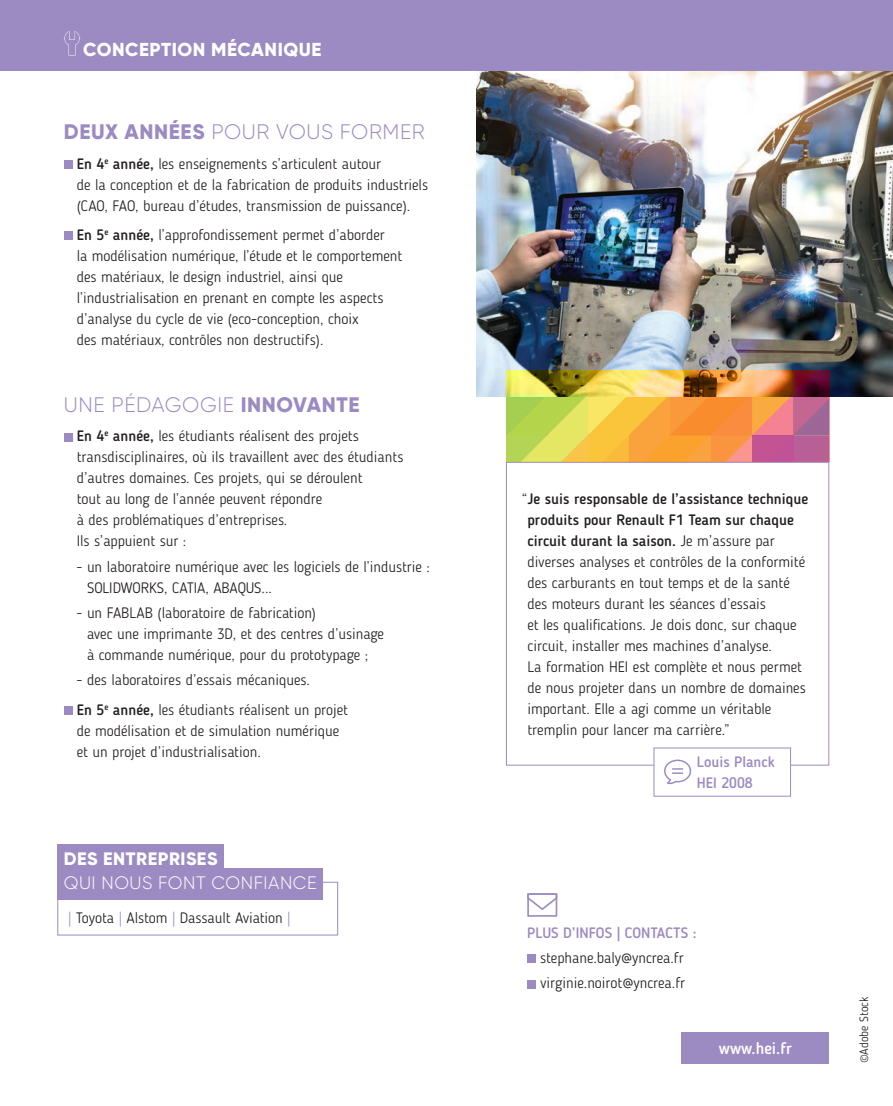
<style>
.page{position:relative;width:893px;height:1106px;background:#fff}
.page>*{position:absolute;margin:0;border:0;box-sizing:border-box;transform-origin:0 0}
.t1{font:300 21px "Gilroy";letter-spacing:.03em;color:#9c8bc2}
.t2{font:800 18.75px "Gilroy";letter-spacing:.03em;color:#fff}
.t3{font:300 18px "Gilroy";letter-spacing:.03em;color:#fff}
.t4{font:800 18px "Gilroy";letter-spacing:.03em;color:#fff}
.t5{font:500 16.5px "Blogger Sans";color:#fff}
.t6{font:300 15px/21px "Blogger Sans";color:#231f20}
.t7{font:500 15px/21px "Blogger Sans";color:#9c8bc2}
.t8{font:300 12px "Blogger Sans";color:#231f20}
.s1{font-weight:800}
.s2{font-weight:500}
.s3{color:#9c8bc2}
</style>
<div class="page">
<img style="left:477px;top:70px;width:416px;height:327px">
<div style="left:506px;top:462px;width:323px;height:303px;border:1px solid #9c8bc2"></div>
<svg style="left:506px;top:370px;width:323px;height:92px;background:#d7a151"></svg>
<div style="left:64px;top:160px;width:8px;height:9px;background:#9c8bc2"></div>
<div style="left:64px;top:232px;width:8px;height:8px;background:#9c8bc2"></div>
<div style="left:64px;top:433px;width:8px;height:8px;background:#9c8bc2"></div>
<div style="left:64px;top:706px;width:8px;height:8px;background:#9c8bc2"></div>
<div style="left:682px;top:1031px;width:147px;height:32px;background:#9c8bc2"></div>
<div style="left:654px;top:748px;width:136px;height:48px;background:#fff"></div>
<div style="left:654px;top:747px;width:137px;height:49px;border:1px solid #9c8bc2"></div>
<svg style="left:664px;top:759px;width:27px;height:25px"></svg>
<svg style="left:527px;top:893px;width:30px;height:23px"></svg>
<div style="left:527px;top:954px;width:9px;height:9px;background:#9c8bc2"></div>
<div style="left:527px;top:979px;width:9px;height:9px;background:#9c8bc2"></div>
<div style="left:0;top:0;width:893px;height:70px;background:#9c8bc2"></div>
<svg style="left:64px;top:31px;width:16px;height:25px"></svg>
<div style="left:57px;top:844px;width:167px;height:30px;background:#9c8bc2"></div>
<div style="left:57px;top:868px;width:266px;height:31px;background:#9c8bc2"></div>
<p class="t2" style="left:83px;top:38px;width:240px">CONCEPTION MÉCANIQUE</p>
<p class="t1" style="left:64px;top:119px;width:362px"><span class="s1">DEUX ANNÉES</span> POUR VOUS FORMER</p>
<p class="t6" style="left:77px;top:153px;width:353px"><span class="s2">En 4</span><sup>e</sup> <span class="s2">année,</span> les enseignements s’articulent autour<br>de la conception et de la fabrication de produits industriels (CAO, FAO, bureau d’études, transmission de puissance).</p>
<p class="t6" style="left:77px;top:224px;width:327px"><span class="s2">En 5</span><sup>e</sup> <span class="s2">année,</span> l’approfondissement permet d’aborder<br>la modélisation numérique, l’étude et le comportement des matériaux, le design industriel, ainsi que l’industrialisation en prenant en compte les aspects d’analyse du cycle de vie (eco-conception, choix<br>des matériaux, contrôles non destructifs).</p>
<p class="t1" style="left:64px;top:391px;width:297px">UNE PÉDAGOGIE <span class="s1">INNOVANTE</span></p>
<p class="t6" style="left:77px;top:425px;width:328px"><span class="s2">En 4</span><sup>e</sup> <span class="s2">année,</span> les étudiants réalisent des projets transdisciplinaires, où ils travaillent avec des étudiants d’autres domaines. Ces projets, qui se déroulent<br>tout au long de l’année peuvent répondre<br>à des problématiques d’entreprises.<br>Ils s’appuient sur :</p>
<p class="t6" style="left:87px;top:556px;width:344px;text-indent:-10px">- un laboratoire numérique avec les logiciels de l’industrie :<br>SOLIDWORKS, CATIA, ABAQUS...</p>
<p class="t6" style="left:87px;top:602px;width:299px;text-indent:-10px">- un FABLAB (laboratoire de fabrication)<br>avec une imprimante 3D, et des centres d’usinage à commande numérique, pour du prototypage ;</p>
<p class="t6" style="left:77px;top:669px;width:235px">- des laboratoires d’essais mécaniques.</p>
<p class="t6" style="left:77px;top:699px;width:273px"><span class="s2">En 5</span><sup>e</sup> <span class="s2">année,</span> les étudiants réalisent un projet de modélisation et de simulation numérique et un projet d’industrialisation.</p>
<p class="t4" style="left:64px;top:847px;width:155px">DES ENTREPRISES</p>
<p class="t3" style="left:64px;top:871px;width:254px">QUI NOUS FONT CONFIANCE</p>
<p class="t6" style="left:68px;top:907px;width:224px"><span class="s3">|</span> Toyota <span class="s3">|</span> Alstom <span class="s3">|</span> Dassault Aviation <span class="s3">|</span></p>
<p class="t6" style="left:527px;top:488px;width:282px;text-indent:-6px">“<span class="s2">Je suis responsable de l’assistance technique produits pour Renault F1 Team sur chaque circuit durant la saison.</span> Je m’assure par diverses analyses et contrôles de la conformité des carburants en tout temps et de la santé des moteurs durant les séances d’essais<br>et les qualifications. Je dois donc, sur chaque circuit, installer mes machines d’analyse.<br>La formation HEI est complète et nous permet de nous projeter dans un nombre de domaines important. Elle a agi comme un véritable tremplin pour lancer ma carrière.”</p>
<p class="t7" style="left:697px;top:751px;width:79px">Louis Planck<br>HEI 2008</p>
<p class="t7" style="left:527px;top:922px;width:171px">PLUS D’INFOS | CONTACTS :</p>
<p class="t6" style="left:540px;top:947px;width:145px">stephane.baly@yncrea.fr</p>
<p class="t6" style="left:540px;top:972px;width:147px">virginie.noirot@yncrea.fr</p>
<p class="t5" style="left:719px;top:1038px;width:75px">www.hei.fr</p>
<p class="t8" style="left:857px;top:1063px;width:68px;rotate:-90deg">©Adobe Stock</p>
</div>
